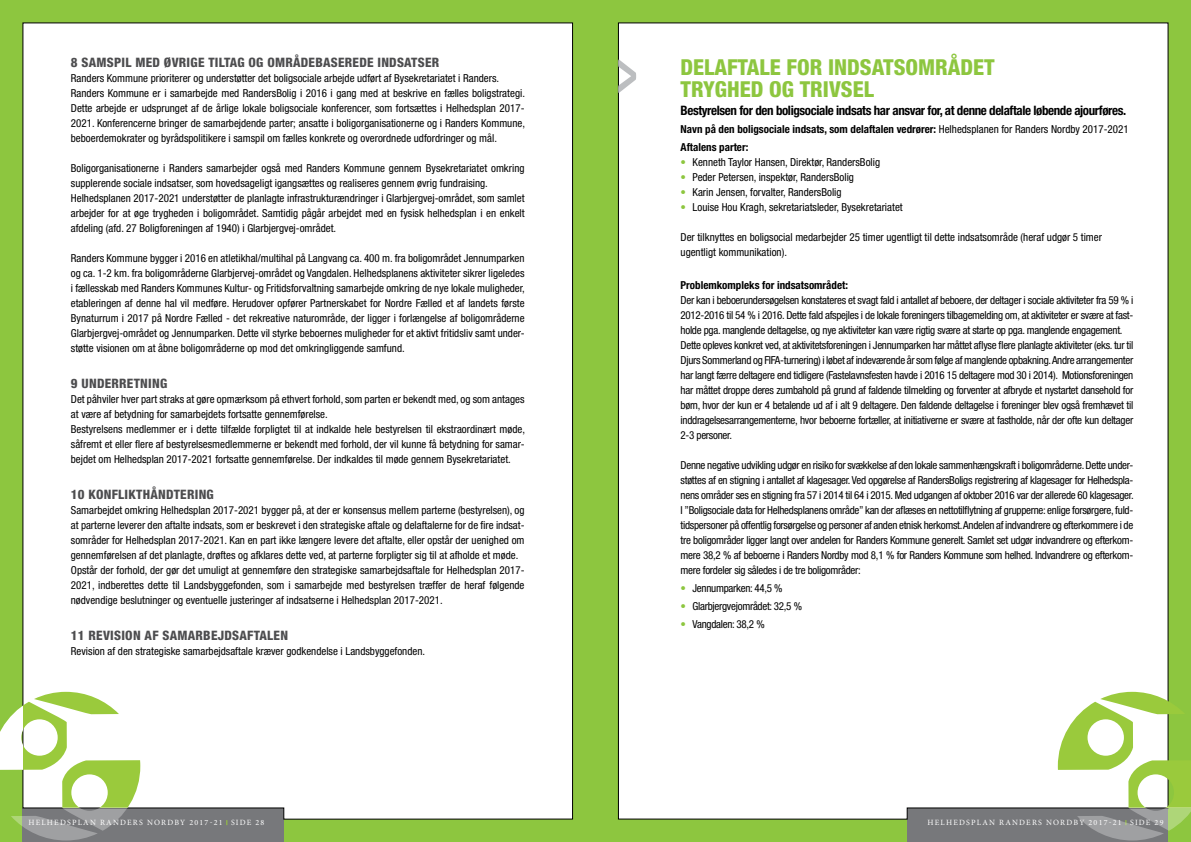
<style>
.page{position:relative;width:1191px;height:842px;background:#8dc63f}
.page>*{position:absolute;margin:0;border:0;box-sizing:border-box;transform-origin:0 0}
.t1{font:800 condensed 22px "Helvetica Neue";color:#8dc63f}
.t2{font:800 condensed 13px "Helvetica Neue";letter-spacing:.02em;color:#4d4d4f}
.t3{font:700 condensed 13px "Helvetica Neue";letter-spacing:-.03em;color:#000}
.t4{font:condensed 11px/15px "Helvetica Neue";color:#000;text-align:justify}
.t5{font:condensed 11px/15px "Helvetica Neue";letter-spacing:-.025em;color:#000}
.t6{font:700 condensed 11px "Helvetica Neue";color:#000}
.t7{font:8px "Minion Pro";letter-spacing:.15em;color:#fff}
.s1{font-weight:400}
.s2{color:#8dc63f}
</style>
<div class="page">
<div style="left:23px;top:808px;width:261px;height:34px;background:#77787b"></div>
<div style="left:907px;top:808px;width:261px;height:34px;background:#77787b"></div>
<div style="left:22px;top:22px;width:551px;height:798px;background:#fff"></div>
<div style="left:618px;top:22px;width:550px;height:798px;background:#fff"></div>
<svg style="left:0;top:692px;width:140px;height:148px"></svg>
<svg style="left:1057px;top:692px;width:134px;height:148px"></svg>
<svg style="left:618px;top:59px;width:18px;height:34px"></svg>
<p class="t2" style="left:71px;top:55px;width:370px">8 SAMSPIL MED ØVRIGE TILTAG OG OMRÅDEBASEREDE INDSATSER</p>
<p class="t4" style="left:71px;top:71px;width:430px">Randers Kommune prioriterer og understøtter det boligsociale arbejde udført af Bysekretariatet i Randers.</p>
<p class="t4" style="left:71px;top:86px;width:455px">Randers Kommune er i samarbejde med RandersBolig i 2016 i gang med at beskrive en fælles boligstrategi.<br>Dette arbejde er udsprunget af de årlige lokale boligsociale konferencer, som fortsættes i Helhedsplan 2017- 2021. Konferencerne bringer de samarbejdende parter; ansatte i boligorganisationerne og i Randers Kommune, beboerdemokrater og byrådspolitikere i samspil om fælles konkrete og overordnede udfordringer og mål.</p>
<p class="t4" style="left:71px;top:161px;width:455px">Boligorganisationerne i Randers samarbejder også med Randers Kommune gennem Bysekretariatet omkring supplerende sociale indsatser, som hovedsageligt igangsættes og realiseres gennem øvrig fundraising.</p>
<p class="t4" style="left:71px;top:191px;width:455px">Helhedsplanen 2017-2021 understøtter de planlagte infrastrukturændringer i Glarbjergvej-området, som samlet arbejder for at øge trygheden i boligområdet. Samtidig pågår arbejdet med en fysisk helhedsplan i en enkelt afdeling (afd. 27 Boligforeningen af 1940) i Glarbjergvej-området.</p>
<p class="t4" style="left:71px;top:251px;width:455px">Randers Kommune bygger i 2016 en atletikhal/multihal på Langvang ca. 400 m. fra boligområdet Jennumparken og ca. 1-2 km. fra boligområderne Glarbjervej-området og Vangdalen. Helhedsplanens aktiviteter sikrer ligeledes i fællesskab med Randers Kommunes Kultur- og Fritidsforvaltning samarbejde omkring de nye lokale muligheder, etableringen af denne hal vil medføre. Herudover opfører Partnerskabet for Nordre Fælled et af landets første Bynaturrum i 2017 på Nordre Fælled - det rekreative naturområde, der ligger i forlængelse af boligområderne Glarbjergvej-området og Jennumparken. Dette vil styrke beboernes muligheder for et aktivt fritidsliv samt under&shy;støtte visionen om at åbne boligområderne op mod det omkringliggende samfund.</p>
<p class="t2" style="left:71px;top:376px;width:98px">9 UNDERRETNING</p>
<p class="t4" style="left:71px;top:392px;width:455px">Det påhviler hver part straks at gøre opmærksom på ethvert forhold, som parten er bekendt med, og som antages at være af betydning for samarbejdets fortsatte gennemførelse.</p>
<p class="t4" style="left:71px;top:422px;width:455px">Bestyrelsens medlemmer er i dette tilfælde forpligtet til at indkalde hele bestyrelsen til ekstraordinært møde, såfremt et eller flere af bestyrelsesmedlemmerne er bekendt med forhold, der vil kunne få betydning for samar&shy;bejdet om Helhedsplan 2017-2021 fortsatte gennemførelse. Der indkaldes til møde gennem Bysekretariatet.</p>
<p class="t2" style="left:71px;top:487px;width:144px">10 KONFLIKTHÅNDTERING</p>
<p class="t4" style="left:71px;top:503px;width:455px">Samarbejdet omkring Helhedsplan 2017-2021 bygger på, at der er konsensus mellem parterne (bestyrelsen), og at parterne leverer den aftalte indsats, som er beskrevet i den strategiske aftale og delaftalerne for de fire indsat&shy;sområder for Helhedsplan 2017-2021. Kan en part ikke længere levere det aftalte, eller opstår der uenighed om gennemførelsen af det planlagte, drøftes og afklares dette ved, at parterne forpligter sig til at afholde et møde.</p>
<p class="t4" style="left:71px;top:563px;width:455px">Opstår der forhold, der gør det umuligt at gennemføre den strategiske samarbejdsaftale for Helhedsplan 2017- 2021, indberettes dette til Landsbyggefonden, som i samarbejde med bestyrelsen træffer de heraf følgende nødvendige beslutninger og eventuelle justeringer af indsatserne i Helhedsplan 2017-2021.</p>
<p class="t2" style="left:71px;top:628px;width:219px">11 REVISION AF SAMARBEJDSAFTALEN</p>
<p class="t4" style="left:71px;top:644px;width:356px">Revision af den strategiske samarbejdsaftale kræver godkendelse i Landsbyggefonden.</p>
<p class="t1" style="left:680px;top:53px;width:316px">DELAFTALE FOR INDSATSOMRÅDET</p>
<p class="t1" style="left:680px;top:75px;width:195px">TRYGHED OG TRIVSEL</p>
<p class="t3" style="left:680px;top:102px;width:447px">Bestyrelsen for den boligsociale indsats har ansvar for, at denne delaftale løbende ajourføres.</p>
<p class="t6" style="left:680px;top:122px;width:450px">Navn på den boligsociale indsats, som delaftalen vedrører: <span class="s1">Helhedsplanen for Randers Nordby 2017-2021</span></p>
<p class="t6" style="left:680px;top:140px;width:69px">Aftalens parter:</p>
<p class="t4" style="left:680px;top:154px;width:201px"><span class="s2">•</span> Kenneth Taylor Hansen, Direktør, RandersBolig</p>
<p class="t4" style="left:680px;top:169px;width:175px"><span class="s2">•</span> Peder Petersen, inspektør, RandersBolig</p>
<p class="t4" style="left:680px;top:184px;width:163px"><span class="s2">•</span> Karin Jensen, forvalter, RandersBolig</p>
<p class="t4" style="left:680px;top:199px;width:224px"><span class="s2">•</span> Louise Hou Kragh, sekretariatsleder, Bysekretariatet</p>
<p class="t4" style="left:680px;top:229px;width:423px">Der tilknyttes en boligsocial medarbejder 25 timer ugentligt til dette indsatsområde (heraf udgør 5 timer ugentligt kommunikation).</p>
<p class="t6" style="left:680px;top:278px;width:169px">Problemkompleks for indsatsområdet:</p>
<p class="t5" style="left:680px;top:292px;width:454px">Der kan i beboerundersøgelsen konstateres et svagt fald i antallet af beboere, der deltager i sociale aktiviteter fra 59 % i</p>
<p class="t5" style="left:680px;top:307px;width:454px">2012-2016 til 54 % i 2016. Dette fald afspejles i de lokale foreningers tilbagemelding om, at aktiviteter er svære at fast&shy;holde pga. manglende deltagelse, og nye aktiviteter kan være rigtig svære at starte op pga. manglende engagement.</p>
<p class="t4" style="left:680px;top:337px;width:454px">Dette opleves konkret ved, at aktivitetsforeningen i Jennumparken har måttet aflyse flere planlagte aktiviteter (eks. tur til Djurs Sommerland og FIFA-turnering) i løbet af indeværende år som følge af manglende opbakning. Andre arrangementer har langt færre deltagere end tidligere (Fastelavnsfesten havde i 2016 15 deltagere mod 30 i 2014). Motionsforeningen</p>
<p class="t4" style="left:680px;top:382px;width:454px">har måttet droppe deres zumbahold på grund af faldende tilmelding og forventer at afbryde et nystartet dansehold for børn, hvor der kun er 4 betalende ud af i alt 9 deltagere. Den faldende deltagelse i foreninger blev også fremhævet til inddragelsesarrangementerne, hvor beboerne fortæller, at initiativerne er svære at fastholde, når der ofte kun deltager 2-3 personer.</p>
<p class="t4" style="left:680px;top:457px;width:454px">Denne negative udvikling udgør en risiko for svækkelse af den lokale sammenhængskraft i boligområderne. Dette under&shy;støttes af en stigning i antallet af klagesager. Ved opgørelse af RandersBoligs registrering af klagesager for Helhedspla&shy;nens områder ses en stigning fra 57 i 2014 til 64 i 2015. Med udgangen af oktober 2016 var der allerede 60 klagesager.<br>I ”Boligsociale data for Helhedsplanens område” kan der aflæses en nettotilflytning af grupperne: enlige forsørgere, fuld-</p>
<p class="t4" style="left:680px;top:517px;width:454px">tidspersoner på offentlig forsørgelse og personer af anden etnisk herkomst. Andelen af indvandrere og efterkommere i de tre boligområder ligger langt over andelen for Randers Kommune generelt. Samlet set udgør indvandrere og efterkom&shy;mere 38,2 % af beboerne i Randers Nordby mod 8,1 % for Randers Kommune som helhed. Indvandrere og efterkom&shy;mere fordeler sig således i de tre boligområder:</p>
<p class="t5" style="left:680px;top:580px;width:104px"><span class="s2">•</span> Jennumparken: 44,5 %</p>
<p class="t5" style="left:680px;top:598px;width:123px"><span class="s2">•</span> Glarbjergvejområdet: 32,5 %</p>
<p class="t5" style="left:680px;top:616px;width:86px"><span class="s2">•</span> Vangdalen: 38,2 %</p>
<p class="t7" style="left:28px;top:817px;width:237px">HELHEDSPLAN RANDERS NORDBY 2017-21 SIDE 28</p>
<p class="t7" style="left:927px;top:817px;width:237px">HELHEDSPLAN RANDERS NORDBY 2017-21 SIDE 29</p>
</div>
